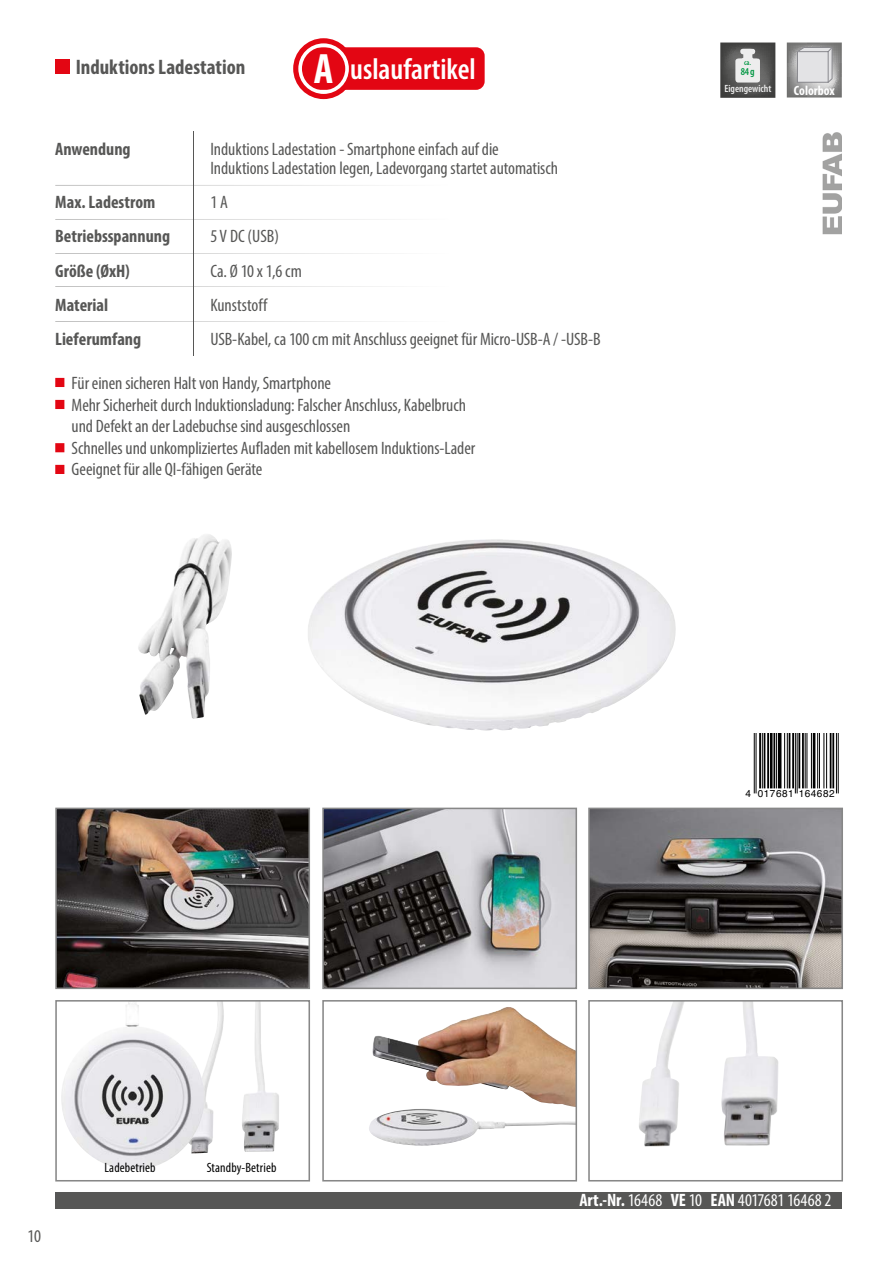
<style>
.page{position:relative;width:893px;height:1263px;background:#fff}
.page>*{position:absolute;margin:0;border:0;box-sizing:border-box;transform-origin:0 0}
.t1{font:600 condensed 30px "Myriad Pro";color:#fff}
.t2{font:700 condensed 21px "Myriad Pro";color:#575756}
.t3{font:condensed 18px/21.6px "Myriad Pro";letter-spacing:-.005em;color:#575756}
.t4{font:700 condensed 18px "Myriad Pro";color:#575756}
.t5{font:condensed 18px "Myriad Pro";letter-spacing:.005em;color:#fff}
.t6{font:condensed 13.5px "Myriad Pro";letter-spacing:.01em;color:#000}
.t7{font:700 condensed 13.5px "Myriad Pro";color:#fff}
.t8{font:600 condensed 10.5px "Myriad Pro";color:#ededed}
.t9{font:600 condensed 10.5px "Myriad Pro";color:#009641}
.t10{font:10.05px "Helvetica";letter-spacing:.05em;color:#000}
.t11{font:600 condensed 7.5px "Myriad Pro";color:#009641}
.s1{font-weight:700;font-size:42.75px}
.s2{font-weight:700}
</style>
<div class="page">
<img style="left:207px;top:1003px;width:72px;height:150px">
<img style="left:61px;top:1003px;width:146px;height:167px">
<div style="left:55px;top:1000px;width:255px;height:181px;border:2px solid #878787"></div>
<div style="left:55px;top:59px;width:15px;height:15px;background:#e30613"></div>
<svg style="left:55px;top:185px;width:316px;height:1px"></svg>
<hr style="left:193px;top:131px;width:1px;height:224px;background:#575756">
<svg style="left:55px;top:219px;width:324px;height:1px"></svg>
<img style="left:822px;top:132px;width:20px;height:103px">
<svg style="left:787px;top:43px;width:55px;height:55px;background:#afafb0"></svg>
<svg style="left:55px;top:321px;width:327px;height:1px"></svg>
<div style="left:56px;top:379px;width:8px;height:7px;background:#e30613"></div>
<div style="left:55px;top:378px;width:9px;height:9px;border:2px solid #e30613"></div>
<div style="left:56px;top:401px;width:8px;height:7px;background:#e30613"></div>
<div style="left:55px;top:400px;width:9px;height:9px;border:2px solid #e30613"></div>
<div style="left:56px;top:444px;width:8px;height:7px;background:#e30613"></div>
<div style="left:55px;top:443px;width:9px;height:9px;border:2px solid #e30613"></div>
<div style="left:56px;top:466px;width:8px;height:7px;background:#e30613"></div>
<div style="left:55px;top:465px;width:9px;height:9px;border:2px solid #e30613"></div>
<img style="left:369px;top:1007px;width:205px;height:139px">
<div style="left:322px;top:1000px;width:255px;height:181px;border:2px solid #878787"></div>
<img style="left:58px;top:811px;width:249px;height:175px">
<div style="left:55px;top:808px;width:255px;height:181px;border:2px solid #878787"></div>
<img style="left:325px;top:811px;width:249px;height:175px">
<div style="left:322px;top:808px;width:255px;height:181px;border:2px solid #878787"></div>
<img style="left:591px;top:811px;width:249px;height:175px">
<div style="left:588px;top:808px;width:255px;height:181px;border:2px solid #878787"></div>
<svg style="left:55px;top:253px;width:324px;height:1px"></svg>
<svg style="left:720px;top:43px;width:55px;height:55px;background:#757574"></svg>
<svg style="left:55px;top:286px;width:327px;height:1px"></svg>
<img style="left:308px;top:539px;width:368px;height:191px">
<img style="left:138px;top:534px;width:94px;height:184px">
<img style="left:639px;top:1003px;width:139px;height:144px">
<div style="left:588px;top:1000px;width:255px;height:181px;border:2px solid #878787"></div>
<div style="left:55px;top:1192px;width:787px;height:16px;background:#575756"></div>
<hr style="left:754px;top:733px;width:1px;height:60px;background:#000">
<hr style="left:756px;top:733px;width:1px;height:60px;background:#000">
<hr style="left:759px;top:733px;width:2px;height:55px;background:#000">
<hr style="left:762px;top:733px;width:1px;height:55px;background:#000">
<hr style="left:764px;top:733px;width:1px;height:55px;background:#000">
<hr style="left:767px;top:733px;width:2px;height:55px;background:#000">
<hr style="left:770px;top:733px;width:3px;height:55px;background:#000">
<hr style="left:773px;top:733px;width:2px;height:55px;background:#000">
<hr style="left:776px;top:733px;width:1px;height:55px;background:#000">
<hr style="left:778px;top:733px;width:3px;height:55px;background:#000">
<hr style="left:784px;top:733px;width:1px;height:55px;background:#000">
<hr style="left:787px;top:733px;width:1px;height:55px;background:#000">
<hr style="left:789px;top:733px;width:1px;height:55px;background:#000">
<hr style="left:792px;top:733px;width:2px;height:55px;background:#000">
<hr style="left:795px;top:733px;width:1px;height:60px;background:#000">
<hr style="left:797px;top:733px;width:1px;height:60px;background:#000">
<hr style="left:798px;top:733px;width:2px;height:55px;background:#000">
<hr style="left:802px;top:733px;width:2px;height:55px;background:#000">
<hr style="left:805px;top:733px;width:1px;height:55px;background:#000">
<hr style="left:806px;top:733px;width:1px;height:55px;background:#000">
<hr style="left:811px;top:733px;width:1px;height:55px;background:#000">
<hr style="left:813px;top:733px;width:2px;height:55px;background:#000">
<hr style="left:817px;top:733px;width:1px;height:55px;background:#000">
<hr style="left:819px;top:733px;width:1px;height:55px;background:#000">
<hr style="left:823px;top:733px;width:1px;height:55px;background:#000">
<hr style="left:826px;top:733px;width:1px;height:55px;background:#000">
<hr style="left:830px;top:733px;width:1px;height:55px;background:#000">
<hr style="left:832px;top:733px;width:2px;height:55px;background:#000">
<hr style="left:836px;top:733px;width:1px;height:60px;background:#000">
<hr style="left:838px;top:733px;width:1px;height:60px;background:#000">
<div style="left:298px;top:47px;width:187px;height:43px;background:#e30613;border-radius:9px"></div>
<div style="left:298px;top:43px;width:52px;height:52px;border:4px solid #fff;border-radius:50%"></div>
<div style="left:293px;top:38px;width:61px;height:61px;border:5px solid #e30613;border-radius:50%"></div>
<p class="t2" style="left:76px;top:54px;width:171px">Induktions Ladestation</p>
<h1 class="t1" style="left:314px;top:50px;width:163px"><span class="s1">A</span> uslaufartikel</h1>
<p class="t4" style="left:55px;top:138px;width:77px">Anwendung</p>
<p class="t3" style="left:210px;top:139px;width:349px;line-height:19.5px">Induktions Ladestation - Smartphone einfach auf die<br>Induktions Ladestation legen, Ladevorgang startet automatisch</p>
<p class="t4" style="left:55px;top:191px;width:102px">Max. Ladestrom</p>
<p class="t3" style="left:210px;top:191px;width:19px">1 A</p>
<p class="t4" style="left:55px;top:225px;width:116px">Betriebsspannung</p>
<p class="t3" style="left:210px;top:225px;width:70px">5 V DC (USB)</p>
<p class="t4" style="left:55px;top:259px;width:76px">Größe (ØxH)</p>
<p class="t3" style="left:210px;top:260px;width:93px">Ca. Ø 10 x 1,6 cm</p>
<p class="t4" style="left:55px;top:293px;width:54px">Material</p>
<p class="t3" style="left:210px;top:294px;width:58px">Kunststoff</p>
<p class="t4" style="left:55px;top:327px;width:87px">Lieferumfang</p>
<p class="t3" style="left:210px;top:328px;width:392px">USB-Kabel, ca 100 cm mit Anschluss geeignet für Micro-USB-A / -USB-B</p>
<p class="t3" style="left:72px;top:372px;width:405px">Für einen sicheren Halt von Handy, Smartphone<br>Mehr Sicherheit durch Induktionsladung: Falscher Anschluss, Kabelbruch und Defekt an der Ladebuchse sind ausgeschlossen<br>Schnelles und unkompliziertes Aufladen mit kabellosem Induktions-Lader Geeignet für alle QI-fähigen Geräte</p>
<p class="t11" style="left:744px;top:58px;width:9px">ca.</p>
<p class="t9" style="left:741px;top:65px;width:15px">84 g</p>
<p class="t8" style="left:724px;top:82px;width:48px">Eigengewicht</p>
<p class="t7" style="left:794px;top:82px;width:42px">Colorbox</p>
<p class="t10" style="left:746px;top:785px;width:91px">4 017681 164682</p>
<p class="t3" style="left:28px;top:1225px;width:15px">10</p>
<p class="t6" style="left:104px;top:1159px;width:53px">Ladebetrieb</p>
<p class="t6" style="left:207px;top:1159px;width:71px">Standby-Betrieb</p>
<p class="t5" style="left:579px;top:1189px;width:253px"><span class="s2">Art.-Nr.</span> 16468 <span class="s2">VE</span> 10 <span class="s2">EAN</span> 4017681 16468 2</p>
</div>
